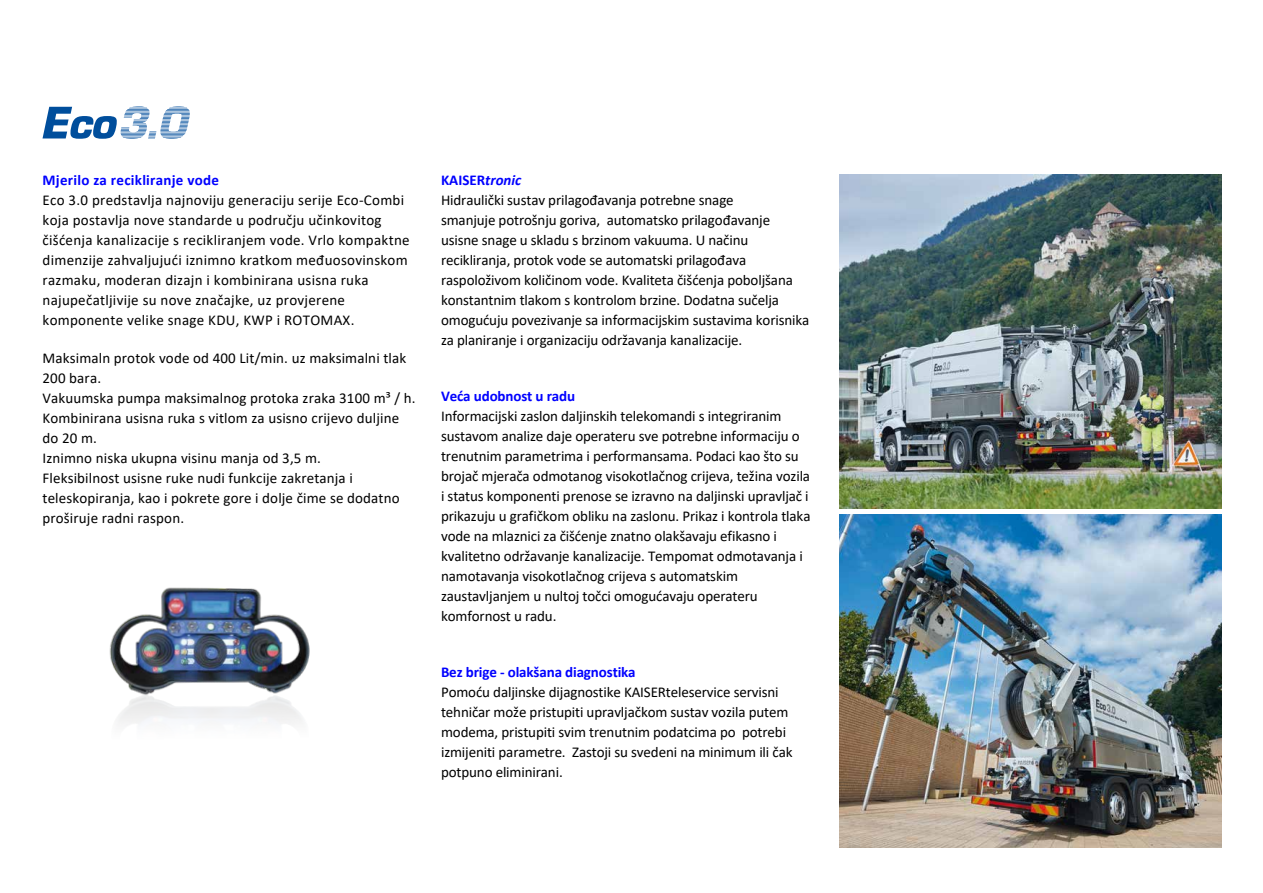
<style>
.page{position:relative;width:1263px;height:893px;background:#fff}
.page>*{position:absolute;margin:0;border:0;box-sizing:border-box;transform-origin:0 0}
.t1{font:15px/20px "Calibri";letter-spacing:-.01em;color:#000}
.t2{font:15px/20px "Calibri";letter-spacing:.02em;color:#000}
.t3{font:15px/20px "Calibri";letter-spacing:.01em;color:#000}
.t4{font:700 15px "Calibri";letter-spacing:-.01em;color:#00f}
.t5{font:700 15px "Calibri";letter-spacing:.02em;color:#00f}
.s1{font-weight:700;color:#00f}
.s2{font-weight:700;font-style:italic;color:#00f}
</style>
<div class="page">
<img style="left:839px;top:175px;width:382px;height:333px">
<img style="left:839px;top:514px;width:382px;height:334px">
<img style="left:109px;top:587px;width:201px;height:138px">
<svg style="left:43px;top:107px;width:147px;height:32px"></svg>
<p class="t5" style="left:43px;top:169px;width:178px">Mjerilo za recikliranje vode</p>
<p class="t2" style="left:43px;top:190px;width:369px">Eco 3.0 predstavlja najnoviju generaciju serije Eco-Combi koja postavlja nove standarde u području učinkovitog čišćenja kanalizacije s recikliranjem vode. Vrlo kompaktne dimenzije zahvaljujući iznimno kratkom međuosovinskom razmaku, moderan dizajn i kombinirana usisna ruka najupečatljivije su nove značajke, uz provjerene komponente velike snage KDU, KWP i ROTOMAX.</p>
<p class="t3" style="left:43px;top:348px;width:375px">Maksimaln protok vode od 400 Lit/min. uz maksimalni tlak 200 bara.<br>Vakuumska pumpa maksimalnog protoka zraka 3100 m³ / h.<br>Kombinirana usisna ruka s vitlom za usisno crijevo duljine do 20 m.<br>Iznimno niska ukupna visinu manja od 3,5 m.<br>Fleksibilnost usisne ruke nudi funkcije zakretanja i teleskopiranja, kao i pokrete gore i dolje čime se dodatno proširuje radni raspon.</p>
<p class="t1" style="left:441px;top:170px;width:370px"><span class="s1">KAISER</span><span class="s2">tronic<br></span>Hidraulički sustav prilagođavanja potrebne snage<br>smanjuje potrošnju goriva, automatsko prilagođavanje usisne snage u skladu s brzinom vakuuma. U načinu recikliranja, protok vode se automatski prilagođava raspoloživom količinom vode. Kvaliteta čišćenja poboljšana konstantnim tlakom s kontrolom brzine. Dodatna sučelja omogućuju povezivanje sa informacijskim sustavima korisnika za planiranje i organizaciju održavanja kanalizacije.</p>
<p class="t4" style="left:441px;top:385px;width:136px">Veća udobnost u radu</p>
<p class="t1" style="left:441px;top:406px;width:371px">Informacijski zaslon daljinskih telekomandi s integriranim sustavom analize daje operateru sve potrebne informaciju o trenutnim parametrima i performansama. Podaci kao što su brojač mjerača odmotanog visokotlačnog crijeva, težina vozila i status komponenti prenose se izravno na daljinski upravljač i prikazuju u grafičkom obliku na zaslonu. Prikaz i kontrola tlaka vode na mlaznici za čišćenje znatno olakšavaju efikasno i kvalitetno održavanje kanalizacije. Tempomat odmotavanja i namotavanja visokotlačnog crijeva s automatskim zaustavljanjem u nultoj točci omogućavaju operateru komfornost u radu.</p>
<p class="t4" style="left:441px;top:661px;width:196px">Bez brige - olakšana diagnostika</p>
<p class="t1" style="left:441px;top:682px;width:353px">Pomoću daljinske dijagnostike KAISERteleservice servisni tehničar može pristupiti upravljačkom sustav vozila putem modema, pristupiti svim trenutnim podatcima po potrebi izmijeniti parametre. Zastoji su svedeni na minimum ili čak potpuno eliminirani.</p>
</div>
